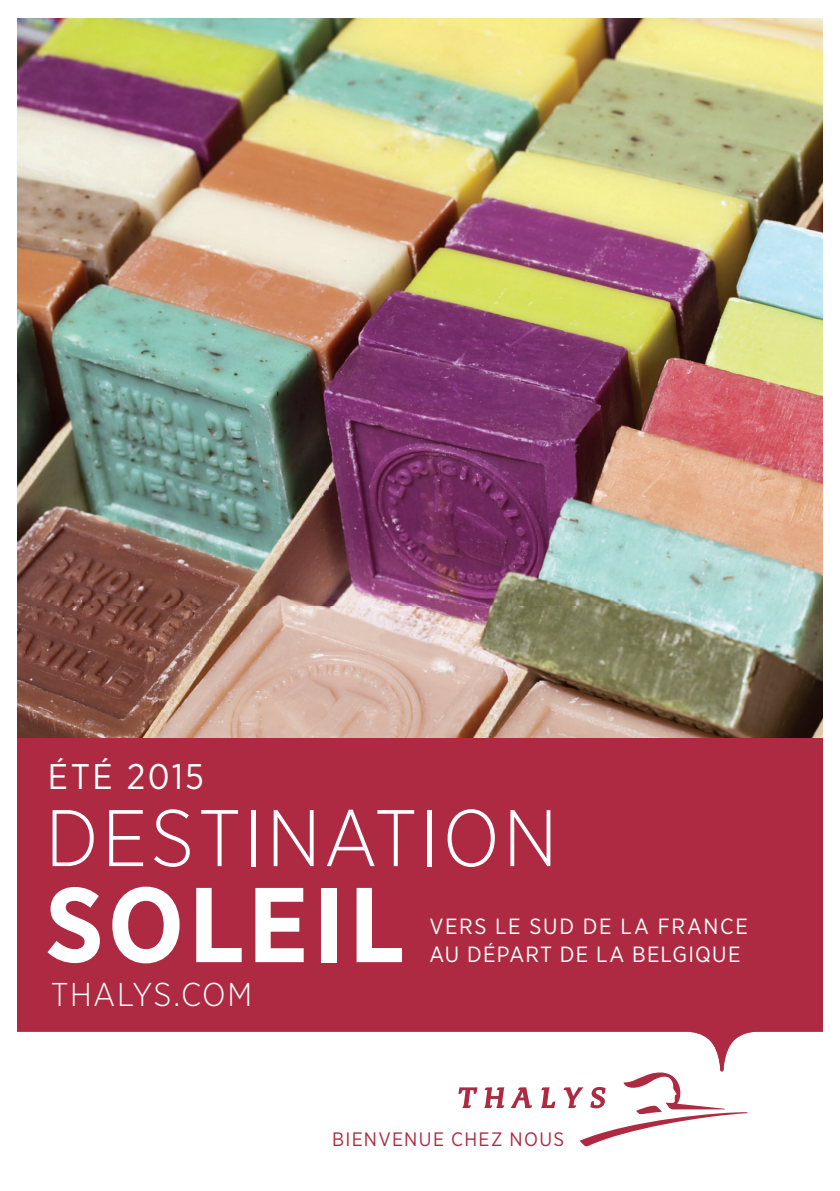
<style>
.page{position:relative;width:840px;height:1191px;background:#fff}
.page>*{position:absolute;margin:0;border:0;box-sizing:border-box;transform-origin:0 0}
.t1{font:700 106px "Gotham Narrow";letter-spacing:.04em;color:#fff}
.t2{font:300 80px "Gotham Narrow";letter-spacing:.04em;color:#fff}
.t3{font:35.6px "Gotham Narrow";letter-spacing:.065em;color:#fff}
.t4{font:300 33px "Gotham Narrow";letter-spacing:.045em;color:#fff}
.t5{font:22px/28px "Gotham Narrow";letter-spacing:.065em;color:#fff}
.t6{font:19.4px "Gotham Narrow";letter-spacing:.07em;color:#ae2a42}
</style>
<div class="page">
<svg style="left:17px;top:738px;width:805px;height:327px;background:#b53e54"></svg>
<svg style="left:458px;top:1065px;width:289px;height:81px"></svg>
<img style="left:17px;top:18px;width:805px;height:720px">
<h3 class="t3" style="left:48px;top:754px;width:157px">ÉTÉ 2015</h3>
<h2 class="t2" style="left:45px;top:789px;width:513px">DESTINATION</h2>
<h1 class="t1" style="left:45px;top:856px;width:361px">SOLEIL</h1>
<p class="t5" style="left:429px;top:911px;width:319px">VERS LE SUD DE LA FRANCE<br>AU DÉPART DE LA BELGIQUE</p>
<h3 class="t4" style="left:51px;top:974px;width:203px">THALYS.COM</h3>
<p class="t6" style="left:332px;top:1127px;width:233px">BIENVENUE CHEZ NOUS</p>
</div>
